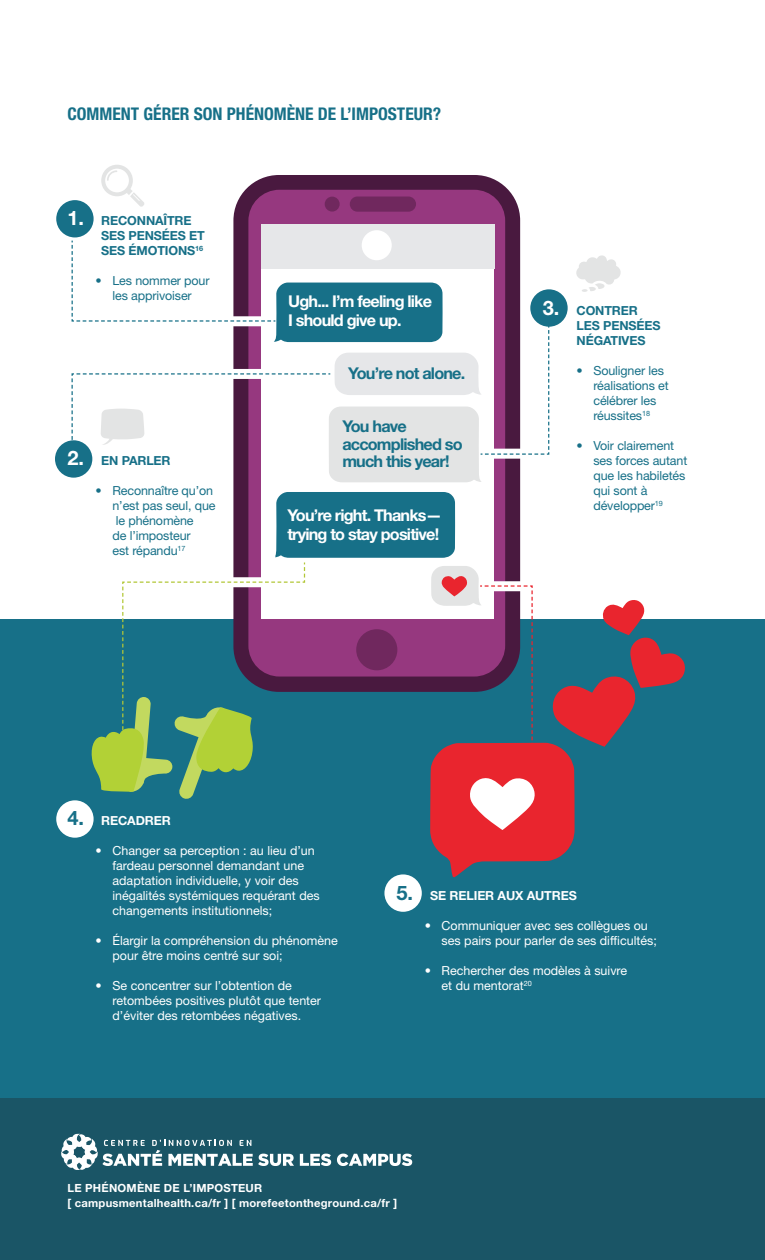
<style>
.page{position:relative;width:765px;height:1260px;background:#fff}
.page>*{position:absolute;margin:0;border:0;box-sizing:border-box;transform-origin:0 0}
.t1{font:700 condensed 17.5px "Helvetica Neue LT Std";color:#177088}
.t2{font:700 16.25px/18.8px "Helvetica Neue LT Std";letter-spacing:-.05em;color:#fff}
.t3{font:700 16.25px/17.5px "Helvetica Neue LT Std";letter-spacing:-.05em;color:#177088}
.t4{font:12.5px/15px "Helvetica Neue LT Std";color:#fff}
.t5{font:12.5px/15px "Helvetica Neue LT Std";letter-spacing:-.01em;color:#177088}
.t6{font:700 12.5px/15px "Helvetica Neue LT Std";letter-spacing:-.01em;color:#177088}
.t7{font:700 12.5px "Helvetica Neue LT Std";letter-spacing:-.01em;color:#fff}
.t8{font:700 11.25px/15px "Helvetica Neue LT Std";letter-spacing:.02em;color:#fff}
.s1{font-size:20px;color:#fff}
.s2{font-size:20px;color:#177088}
</style>
<div class="page">
<div style="left:0;top:619px;width:765px;height:641px;background:#177088"></div>
<div style="left:0;top:1098px;width:765px;height:162px;background:#1a5566"></div>
<div style="left:56px;top:200px;width:38px;height:37px;background:#177088;border-radius:50%"></div>
<div style="left:56px;top:800px;width:38px;height:38px;background:#fff;border-radius:50%"></div>
<div style="left:384px;top:874px;width:38px;height:38px;background:#fff;border-radius:50%"></div>
<div style="left:233px;top:175px;width:287px;height:517px;background:#49193f;border-radius:46px"></div>
<div style="left:248px;top:190px;width:257px;height:487px;background:#96387f;border-radius:31px"></div>
<div style="left:262px;top:224px;width:232px;height:394px;background:#fff"></div>
<div style="left:325px;top:197px;width:15px;height:15px;background:#70285e;border-radius:50%"></div>
<div style="left:350px;top:197px;width:66px;height:15px;background:#70285e;border-radius:8px"></div>
<div style="left:261px;top:224px;width:234px;height:45px;background:#e6e7e9"></div>
<div style="left:362px;top:230px;width:30px;height:30px;background:#f6f6f7;border-radius:50%"></div>
<div style="left:55px;top:440px;width:37px;height:38px;background:#177088;border-radius:50%"></div>
<div style="left:530px;top:289px;width:38px;height:38px;background:#177088;border-radius:50%"></div>
<svg style="left:90px;top:492px;width:595px;height:385px"></svg>
<svg style="left:576px;top:255px;width:45px;height:37px"></svg>
<svg style="left:62px;top:231px;width:497px;height:251px"></svg>
<svg style="left:101px;top:165px;width:43px;height:42px"></svg>
<svg style="left:300px;top:1154px;width:31px;height:12px"></svg>
<svg style="left:337px;top:1154px;width:75px;height:12px"></svg>
<svg style="left:61px;top:1134px;width:233px;height:36px"></svg>
<h1 class="t1" style="left:68px;top:103px;width:375px">COMMENT GÉRER SON PHÉNOMÈNE DE L’IMPOSTEUR?</h1>
<p class="t6" style="left:101px;top:213px;width:105px;text-indent:-34px"><span class="s1">1.</span> RECONNAÎTRE<br>SES PENSÉES ET<br>SES ÉMOTIONS<sup>16</sup></p>
<p class="t5" style="left:96px;top:273px;width:116px;text-align:center">• Les nommer pour les apprivoiser</p>
<p class="t6" style="left:68px;top:453px;width:105px"><span class="s1">2.</span> EN PARLER</p>
<p class="t5" style="left:113px;top:483px;width:105px;text-indent:-17px">• Reconnaître qu’on n’est pas seul, que le phénomène<br>de l’imposteur<br>est répandu<sup>17</sup></p>
<h2 class="t2" style="left:288px;top:292px;width:145px">Ugh... I’m feeling like<br>I should give up.</h2>
<h2 class="t3" style="left:348px;top:364px;width:119px">You’re not alone.</h2>
<h2 class="t3" style="left:342px;top:417px;width:122px">You have accomplished so much this year!</h2>
<h2 class="t2" style="left:287px;top:505px;width:156px">You’re right. Thanks— trying to stay positive!</h2>
<p class="t6" style="left:577px;top:303px;width:85px;text-indent:-34px"><span class="s1">3.</span> CONTRER<br>LES PENSÉES<br>NÉGATIVES</p>
<p class="t5" style="left:593px;top:363px;width:77px;text-indent:-17px">• Souligner les réalisations et célébrer les réussites<sup>18</sup></p>
<p class="t5" style="left:593px;top:438px;width:95px;text-indent:-17px">• Voir clairement ses forces autant que les habiletés qui sont à développer<sup>19</sup></p>
<p class="t7" style="left:68px;top:813px;width:105px"><span class="s2">4.</span> RECADRER</p>
<p class="t4" style="left:113px;top:843px;width:209px;text-indent:-17px">• Changer sa perception : au lieu d’un fardeau personnel demandant une adaptation individuelle, y voir des inégalités systémiques requérant des changements institutionnels;</p>
<p class="t4" style="left:113px;top:933px;width:227px;text-indent:-17px">• Élargir la compréhension du phénomène pour être moins centré sur soi;</p>
<p class="t4" style="left:113px;top:978px;width:210px;text-indent:-17px">• Se concentrer sur l’obtention de retombées positives plutôt que tenter d’éviter des retombées négatives.</p>
<p class="t7" style="left:397px;top:888px;width:182px"><span class="s2">5.</span> SE RELIER AUX AUTRES</p>
<p class="t4" style="left:442px;top:918px;width:217px;text-indent:-17px">• Communiquer avec ses collègues ou ses pairs pour parler de ses difficultés;</p>
<p class="t4" style="left:442px;top:963px;width:187px;text-indent:-17px">• Rechercher des modèles à suivre et du mentorat<sup>20</sup></p>
<p class="t8" style="left:68px;top:1181px;width:331px">LE PHÉNOMÈNE DE L’IMPOSTEUR<br>[ campusmentalhealth.ca/fr ] [ morefeetontheground.ca/fr ]</p>
</div>
